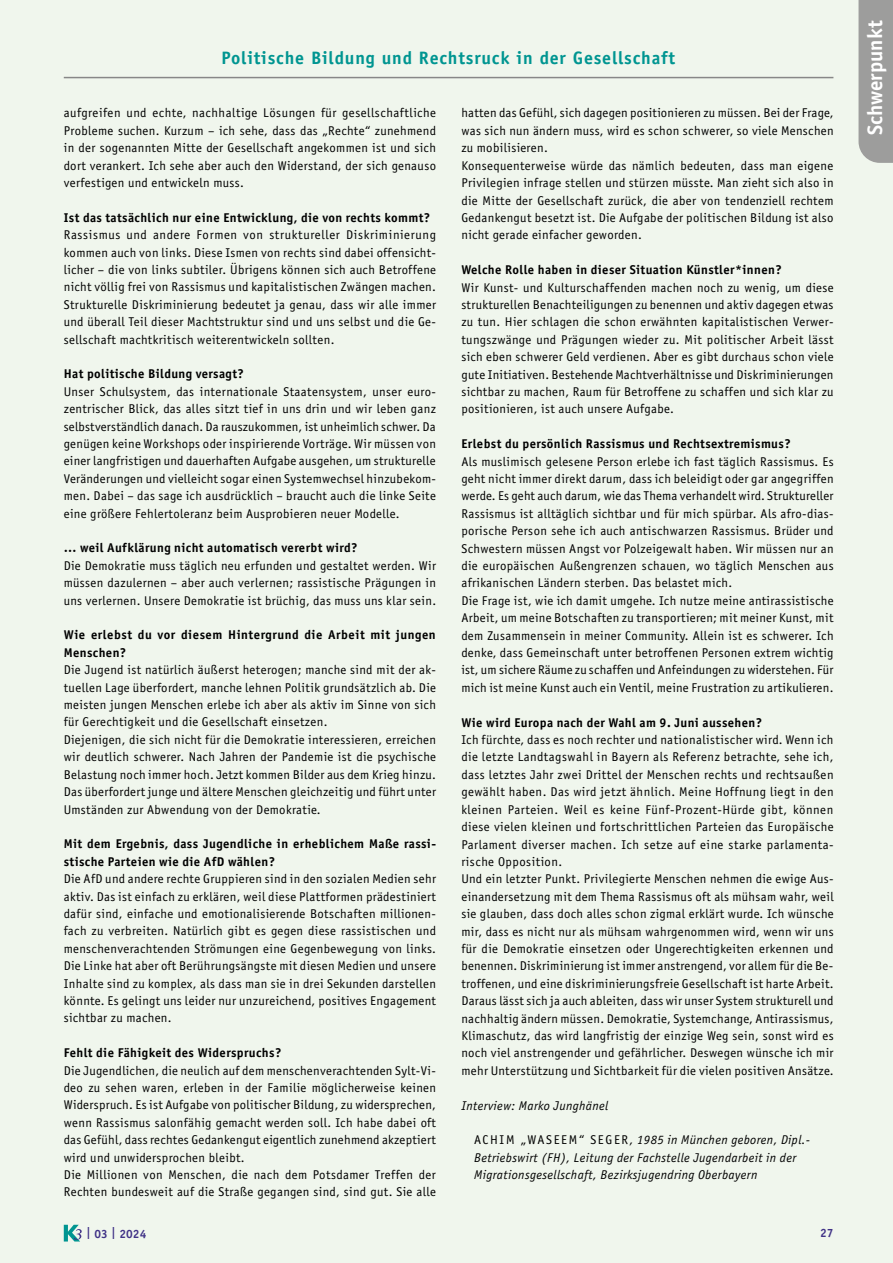
<style>
.page{position:relative;width:893px;height:1263px;background:#f0f6ed}
.page>*{position:absolute;margin:0;border:0;box-sizing:border-box;transform-origin:0 0}
.t1{font:700 21px "ITC Officina Sans";color:#fff}
.t2{font:700 18px "ITC Officina Sans";letter-spacing:.045em;color:#009591}
.t3{font:12.75px/17.4px "ITC Officina Sans";letter-spacing:.03em;color:#000;text-align:justify}
.t4{font:700 12.75px/17.4px "ITC Officina Sans";letter-spacing:.03em;color:#000}
.t5{font:italic 12.75px/17.4px "ITC Officina Sans";letter-spacing:.03em;color:#000}
.t6{font:700 12px "ITC Officina Sans";color:#413387}
.s1{font-style:normal}
</style>
<div class="page">
<svg style="left:64px;top:1225px;width:18px;height:16px"></svg>
<hr style="left:64px;top:77px;width:769px;height:1px;background:#878787">
<div style="left:858px;top:0;width:35px;height:163px;background:#9d9d9c"></div>
<h2 class="t2" style="left:222px;top:47px;width:455px">Politische Bildung und Rechtsruck in der Gesellschaft</h2>
<p class="t3" style="left:64px;top:104px;width:374px">aufgreifen und echte, nachhaltige Lösungen für gesellschaftliche Probleme suchen. Kurzum – ich sehe, dass das „Rechte“ zunehmend in der sogenannten Mitte der Gesellschaft angekommen ist und sich dort verankert. Ich sehe aber auch den Widerstand, der sich genauso verfestigen und entwickeln muss.</p>
<p class="t4" style="left:64px;top:209px;width:368px">Ist das tatsächlich nur eine Entwicklung, die von rechts kommt?</p>
<p class="t3" style="left:64px;top:226px;width:374px">Rassismus und andere Formen von struktureller Diskriminierung kommen auch von links. Diese Ismen von rechts sind dabei offensicht&shy;licher – die von links subtiler. Übrigens können sich auch Betroffene nicht völlig frei von Rassismus und kapitalistischen Zwängen machen.<br>Strukturelle Diskriminierung bedeutet ja genau, dass wir alle immer und überall Teil dieser Machtstruktur sind und uns selbst und die Ge&shy;sellschaft machtkritisch weiterentwickeln sollten.</p>
<p class="t4" style="left:64px;top:365px;width:182px">Hat politische Bildung versagt?</p>
<p class="t3" style="left:64px;top:383px;width:374px">Unser Schulsystem, das internationale Staatensystem, unser euro&shy;zentrischer Blick, das alles sitzt tief in uns drin und wir leben ganz selbstverständlich danach. Da rauszukommen, ist unheimlich schwer. Da genügen keine Workshops oder inspirierende Vorträge. Wir müssen von einer langfristigen und dauerhaften Aufgabe ausgehen, um strukturelle Veränderungen und vielleicht sogar einen Systemwechsel hinzubekom&shy;men. Dabei – das sage ich ausdrücklich – braucht auch die linke Seite eine größere Fehlertoleranz beim Ausprobieren neuer Modelle.</p>
<p class="t4" style="left:64px;top:539px;width:295px">… weil Aufklärung nicht automatisch vererbt wird?</p>
<p class="t3" style="left:64px;top:557px;width:374px">Die Demokratie muss täglich neu erfunden und gestaltet werden. Wir müssen dazulernen – aber auch verlernen; rassistische Prägungen in uns verlernen. Unsere Demokratie ist brüchig, das muss uns klar sein.</p>
<p class="t4" style="left:64px;top:626px;width:373px">Wie erlebst du vor diesem Hintergrund die Arbeit mit jungen<br>Menschen?</p>
<p class="t3" style="left:64px;top:661px;width:374px;text-align:left">Die Jugend ist natürlich äußerst heterogen; manche sind mit der ak&shy;tuellen Lage überfordert, manche lehnen Politik grundsätzlich ab. Die meisten jungen Menschen erlebe ich aber als aktiv im Sinne von sich für Gerechtigkeit und die Gesellschaft einsetzen.<br>Diejenigen, die sich nicht für die Demokratie interessieren, erreichen wir deutlich schwerer. Nach Jahren der Pandemie ist die psychische Belastung noch immer hoch. Jetzt kommen Bilder aus dem Krieg hinzu.<br>Das überfordert junge und ältere Menschen gleichzeitig und führt unter Umständen zur Abwendung von der Demokratie.</p>
<p class="t4" style="left:64px;top:835px;width:374px">Mit dem Ergebnis, dass Jugendliche in erheblichem Maße rassi&shy;stische Parteien wie die AfD wählen?</p>
<p class="t3" style="left:64px;top:870px;width:374px">Die AfD und andere rechte Gruppieren sind in den sozialen Medien sehr aktiv. Das ist einfach zu erklären, weil diese Plattformen prädestiniert dafür sind, einfache und emotionalisierende Botschaften millionen&shy;fach zu verbreiten. Natürlich gibt es gegen diese rassistischen und menschenverachtenden Strömungen eine Gegenbewegung von links.<br>Die Linke hat aber oft Berührungsängste mit diesen Medien und unsere Inhalte sind zu komplex, als dass man sie in drei Sekunden darstellen könnte. Es gelingt uns leider nur unzureichend, positives Engagement sichtbar zu machen.</p>
<p class="t4" style="left:64px;top:1044px;width:219px">Fehlt die Fähigkeit des Widerspruchs?</p>
<p class="t3" style="left:64px;top:1061px;width:374px;text-align:left">Die Jugendlichen, die neulich auf dem menschenverachtenden Sylt-Vi&shy;deo zu sehen waren, erleben in der Familie möglicherweise keinen Widerspruch. Es ist Aufgabe von politischer Bildung, zu widersprechen, wenn Rassismus salonfähig gemacht werden soll. Ich habe dabei oft das Gefühl, dass rechtes Gedankengut eigentlich zunehmend akzeptiert wird und unwidersprochen bleibt.<br>Die Millionen von Menschen, die nach dem Potsdamer Treffen der Rechten bundesweit auf die Straße gegangen sind, sind gut. Sie alle</p>
<p class="t3" style="left:461px;top:104px;width:374px;text-align:left">hatten das Gefühl, sich dagegen positionieren zu müssen. Bei der Frage, was sich nun ändern muss, wird es schon schwerer, so viele Menschen zu mobilisieren.<br>Konsequenterweise würde das nämlich bedeuten, dass man eigene Privilegien infrage stellen und stürzen müsste. Man zieht sich also in die Mitte der Gesellschaft zurück, die aber von tendenziell rechtem Gedankengut besetzt ist. Die Aufgabe der politischen Bildung ist also nicht gerade einfacher geworden.</p>
<p class="t4" style="left:461px;top:261px;width:322px">Welche Rolle haben in dieser Situation Künstler*innen?</p>
<p class="t3" style="left:461px;top:279px;width:374px">Wir Kunst- und Kulturschaffenden machen noch zu wenig, um diese strukturellen Benachteiligungen zu benennen und aktiv dagegen etwas zu tun. Hier schlagen die schon erwähnten kapitalistischen Verwer&shy;tungszwänge und Prägungen wieder zu. Mit politischer Arbeit lässt sich eben schwerer Geld verdienen. Aber es gibt durchaus schon viele gute Initiativen. Bestehende Machtverhältnisse und Diskriminierungen sichtbar zu machen, Raum für Betroffene zu schaffen und sich klar zu positionieren, ist auch unsere Aufgabe.</p>
<p class="t4" style="left:461px;top:435px;width:331px">Erlebst du persönlich Rassismus und Rechtsextremismus?</p>
<p class="t3" style="left:461px;top:453px;width:374px;text-align:left">Als muslimisch gelesene Person erlebe ich fast täglich Rassismus. Es geht nicht immer direkt darum, dass ich beleidigt oder gar angegriffen werde. Es geht auch darum, wie das Thema verhandelt wird. Struktureller Rassismus ist alltäglich sichtbar und für mich spürbar. Als afro-dias&shy;porische Person sehe ich auch antischwarzen Rassismus. Brüder und Schwestern müssen Angst vor Polzeigewalt haben. Wir müssen nur an die europäischen Außengrenzen schauen, wo täglich Menschen aus afrikanischen Ländern sterben. Das belastet mich.<br>Die Frage ist, wie ich damit umgehe. Ich nutze meine antirassistische Arbeit, um meine Botschaften zu transportieren; mit meiner Kunst, mit dem Zusammensein in meiner Community. Allein ist es schwerer. Ich denke, dass Gemeinschaft unter betroffenen Personen extrem wichtig ist, um sichere Räume zu schaffen und Anfeindungen zu widerstehen. Für mich ist meine Kunst auch ein Ventil, meine Frustration zu artikulieren.</p>
<p class="t4" style="left:461px;top:713px;width:302px">Wie wird Europa nach der Wahl am 9. Juni aussehen?</p>
<p class="t3" style="left:461px;top:731px;width:374px;text-align:left">Ich fürchte, dass es noch rechter und nationalistischer wird. Wenn ich die letzte Landtagswahl in Bayern als Referenz betrachte, sehe ich, dass letztes Jahr zwei Drittel der Menschen rechts und rechtsaußen gewählt haben. Das wird jetzt ähnlich. Meine Hoffnung liegt in den kleinen Parteien. Weil es keine Fünf-Prozent-Hürde gibt, können diese vielen kleinen und fortschrittlichen Parteien das Europäische Parlament diverser machen. Ich setze auf eine starke parlamenta&shy;rische Opposition.<br>Und ein letzter Punkt. Privilegierte Menschen nehmen die ewige Aus&shy;einandersetzung mit dem Thema Rassismus oft als mühsam wahr, weil sie glauben, dass doch alles schon zigmal erklärt wurde. Ich wünsche mir, dass es nicht nur als mühsam wahrgenommen wird, wenn wir uns für die Demokratie einsetzen oder Ungerechtigkeiten erkennen und benennen. Diskriminierung ist immer anstrengend, vor allem für die Be&shy;troffenen, und eine diskriminierungsfreie Gesellschaft ist harte Arbeit.<br>Daraus lässt sich ja auch ableiten, dass wir unser System strukturell und nachhaltig ändern müssen. Demokratie, Systemchange, Antirassismus, Klimaschutz, das wird langfristig der einzige Weg sein, sonst wird es noch viel anstrengender und gefährlicher. Deswegen wünsche ich mir mehr Unterstützung und Sichtbarkeit für die vielen positiven Ansätze.</p>
<p class="t5" style="left:461px;top:1096px;width:148px">Interview: Marko Junghänel</p>
<p class="t5" style="left:474px;top:1131px;width:337px"><span class="s1">ACHIM „WASEEM“ SEGER</span>, 1985 in München geboren, Dipl.-<br>Betriebswirt (FH), Leitung der Fachstelle Jugendarbeit in der<br>Migrationsgesellschaft, Bezirksjugendring Oberbayern</p>
<p class="t6" style="left:86px;top:1226px;width:62px">| 03 | 2024</p>
<p class="t6" style="left:820px;top:1225px;width:15px">27</p>
<h1 class="t1" style="left:862px;top:135px;width:116px;rotate:-90deg">Schwerpunkt</h1>
</div>
